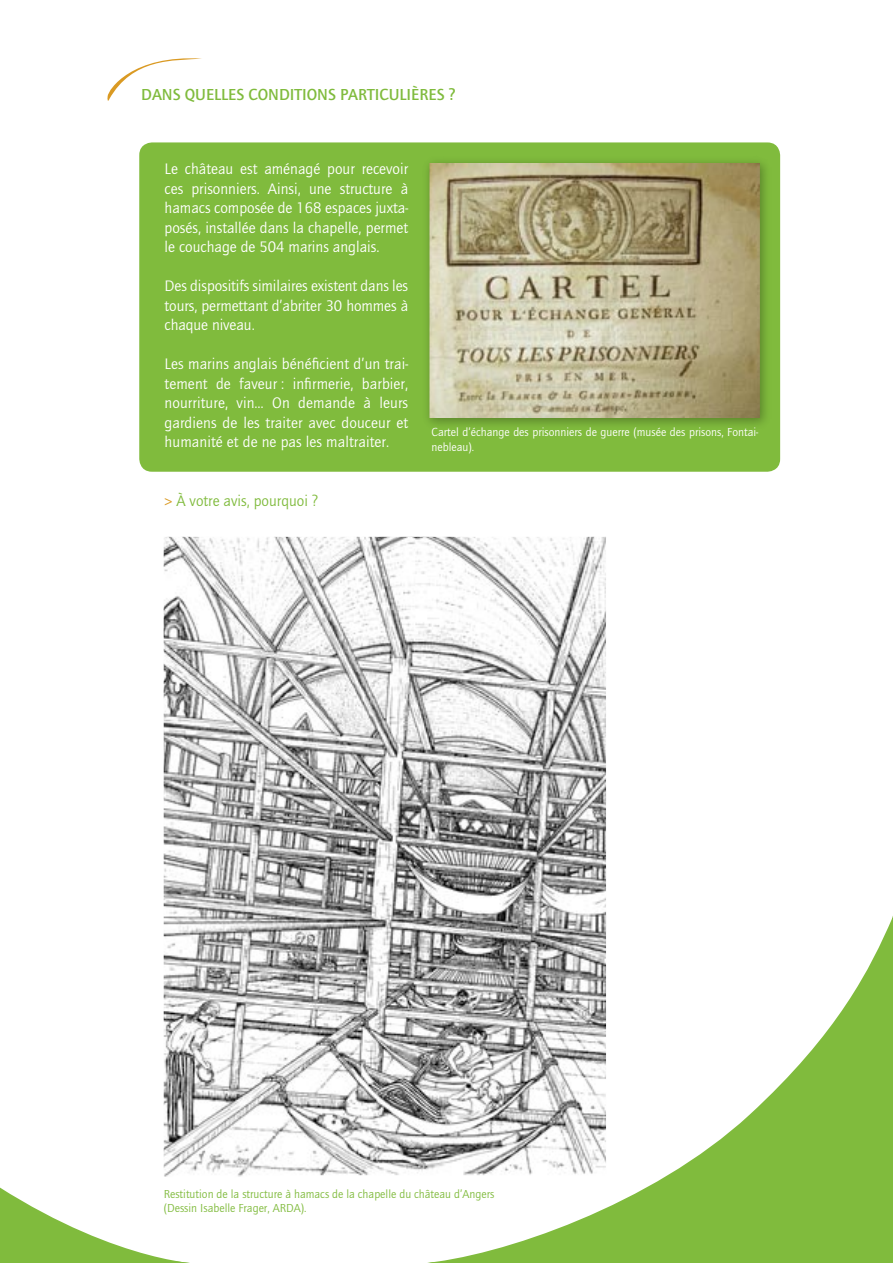
<style>
.page{position:relative;width:893px;height:1263px;background:#fff}
.page>*{position:absolute;margin:0;border:0;box-sizing:border-box;transform-origin:0 0}
.t1{font:700 16.5px "Quay Itc T";color:#80bb3d}
.t2{font:15.75px/19.5px "Quay Itc T";color:#fff;text-align:justify}
.t3{font:15.75px "Quay Itc T";color:#80bb3d}
.t4{font:12px "Quay Itc T";color:#80bb3d}
.t5{font:12px/14.4px "Quay Itc T";color:#fff}
.s1{color:#da9a23}
</style>
<div class="page">
<svg style="left:606px;top:919px;width:286px;height:250px"></svg>
<hr style="left:892px;top:918px;width:1px;height:345px;background:#80bb3d">
<svg style="left:0;top:1169px;width:892px;height:94px"></svg>
<svg style="left:107px;top:58px;width:95px;height:43px"></svg>
<div style="left:139px;top:142px;width:641px;height:330px;background:#80bb3d"></div>
<img style="left:164px;top:537px;width:442px;height:640px">
<div style="left:422px;top:154px;width:351px;height:277px;background:#000;opacity:.3"></div>
<img style="left:429px;top:163px;width:331px;height:255px">
<p class="t1" style="left:141px;top:85px;width:316px">DANS QUELLES CONDITIONS PARTICULIÈRES ?</p>
<p class="t2" style="left:165px;top:159px;width:245px">Le château est aménagé pour recevoir ces prisonniers. Ainsi, une structure à hamacs composée de 168 espaces juxta&shy;posés, installée dans la chapelle, permet le couchage de 504 marins anglais.</p>
<p class="t2" style="left:165px;top:276px;width:245px">Des dispositifs similaires existent dans les tours, permettant d’abriter 30 hommes à chaque niveau.</p>
<p class="t2" style="left:165px;top:354px;width:245px">Les marins anglais bénéficient d’un trai&shy;tement de faveur : infirmerie, barbier, nourriture, vin… On demande à leurs gardiens de les traiter avec douceur et humanité et de ne pas les maltraiter.</p>
<p class="t3" style="left:165px;top:491px;width:155px"><span class="s1">&gt;</span> À votre avis, pourquoi ?</p>
<p class="t5" style="left:432px;top:425px;width:328px">Cartel d’échange des prisonniers de guerre (musée des prisons, Fontai&shy;nebleau).</p>
<p class="t4" style="left:164px;top:1187px;width:332px">Restitution de la structure à hamacs de la chapelle du château d’Angers</p>
<p class="t4" style="left:164px;top:1201px;width:144px">(Dessin Isabelle Frager, ARDA).</p>
</div>
